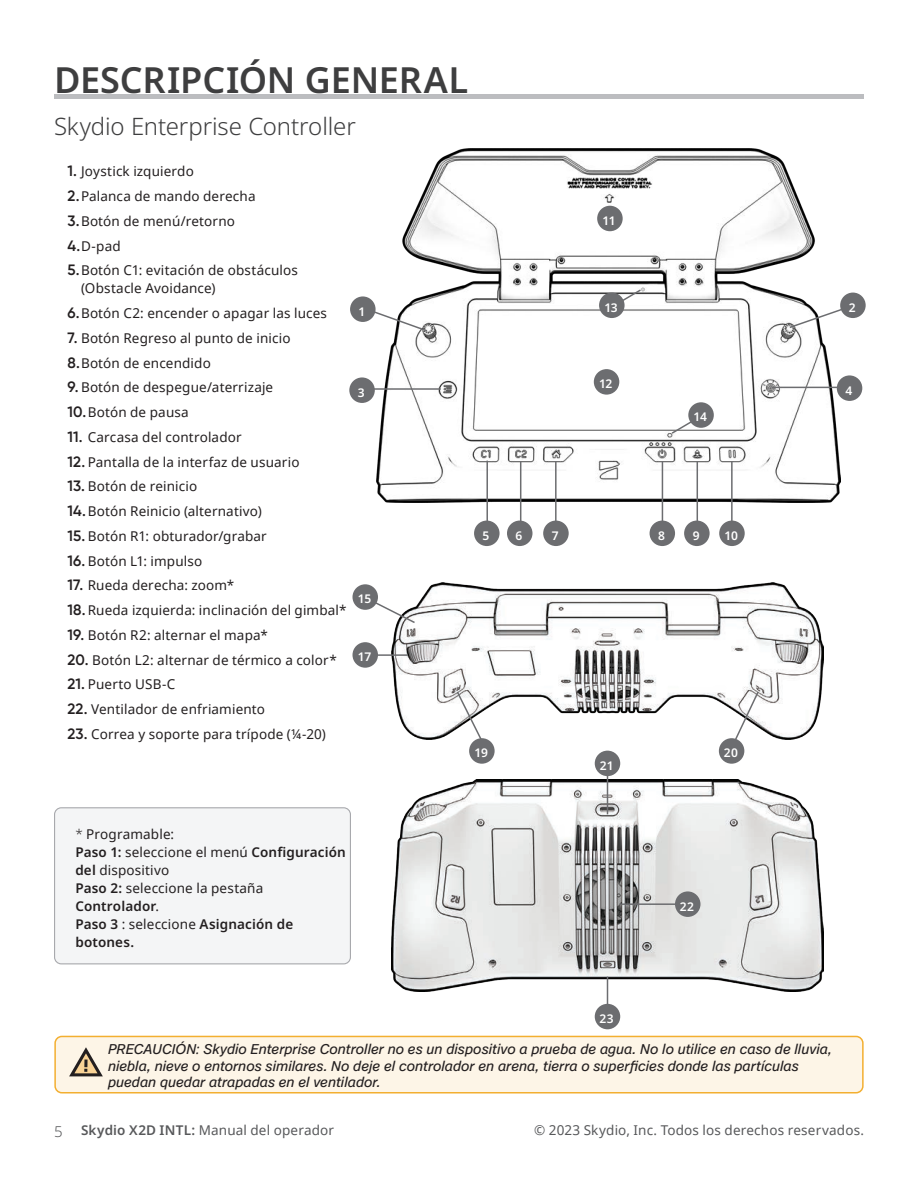
<style>
.page{position:relative;width:918px;height:1188px;background:#fff}
.page>*{position:absolute;margin:0;border:0;box-sizing:border-box;transform-origin:0 0}
.Heading_1{font:600 36px "Noto Sans";letter-spacing:-.005em;color:#3e3e3f}
.Heading_2{font:300 24px "Noto Sans";letter-spacing:-.005em;color:#3e3e3f}
.t1{font:13.5px/18px "Noto Sans";letter-spacing:.01em;color:#231f20}
.Body_copy{font:italic 13.5px/16.5px "Case Trial";letter-spacing:.01em;color:#231f20}
.t2{font:13.5px "Noto Sans";letter-spacing:.01em;color:#57585a}
.t3{font:600 13.5px/18px "Noto Sans";letter-spacing:.01em;color:#231f20}
.t4{font:600 12px "Noto Sans";letter-spacing:-.02em;color:#fff}
.s1{font-family:"Gilroy";font-weight:600;font-size:15px}
.s2{font-weight:300}
.s3{font-weight:600}
.s4{font-weight:400}
.s5{font-family:"Noto Sans"}
.s6{font-weight:300;font-size:15px}
</style>
<div class="page">
<div style="left:54px;top:94px;width:810px;height:5px;background:#bcbdc0"></div>
<div style="left:55px;top:1036px;width:808px;height:57px;background:#fdf5e7;border-radius:7px"></div>
<div style="left:54px;top:1036px;width:810px;height:58px;border:2px solid #f3af30;border-radius:7px"></div>
<svg style="left:69px;top:1047px;width:34px;height:29px"></svg>
<div style="left:55px;top:808px;width:295px;height:156px;background:#f4f5f6;border-radius:7px"></div>
<div style="left:54px;top:807px;width:297px;height:157px;border:1px solid #a8a9ad;border-radius:7px"></div>
<img style="left:376px;top:148px;width:465px;height:354px">
<div style="left:837px;top:375px;width:25px;height:26px;background:#6c6d70;border-radius:50%"></div>
<div style="left:594px;top:369px;width:25px;height:26px;background:#6c6d70;border-radius:50%"></div>
<div style="left:597px;top:206px;width:26px;height:25px;background:#6c6d70;border-radius:50%"></div>
<svg style="left:369px;top:306px;width:60px;height:27px"></svg>
<svg style="left:788px;top:303px;width:61px;height:26px"></svg>
<hr style="left:366px;top:388px;width:75px;height:2px;background:#6c6d70">
<hr style="left:772px;top:387px;width:73px;height:1px;background:#6c6d70">
<hr style="left:486px;top:461px;width:2px;height:73px;background:#6c6d70">
<hr style="left:662px;top:461px;width:1px;height:74px;background:#6c6d70">
<hr style="left:520px;top:461px;width:1px;height:73px;background:#6c6d70">
<hr style="left:697px;top:461px;width:1px;height:74px;background:#6c6d70">
<hr style="left:555px;top:461px;width:2px;height:73px;background:#6c6d70">
<hr style="left:731px;top:461px;width:2px;height:74px;background:#6c6d70">
<div style="left:350px;top:296px;width:26px;height:26px;background:#6c6d70;border-radius:50%"></div>
<div style="left:349px;top:377px;width:26px;height:26px;background:#6c6d70;border-radius:50%"></div>
<div style="left:840px;top:293px;width:26px;height:25px;background:#6c6d70;border-radius:50%"></div>
<div style="left:543px;top:521px;width:26px;height:25px;background:#6c6d70;border-radius:50%"></div>
<div style="left:474px;top:521px;width:26px;height:25px;background:#6c6d70;border-radius:50%"></div>
<div style="left:507px;top:521px;width:25px;height:25px;background:#6c6d70;border-radius:50%"></div>
<div style="left:650px;top:521px;width:25px;height:25px;background:#6c6d70;border-radius:50%"></div>
<div style="left:684px;top:521px;width:26px;height:25px;background:#6c6d70;border-radius:50%"></div>
<div style="left:719px;top:521px;width:26px;height:25px;background:#6c6d70;border-radius:50%"></div>
<svg style="left:613px;top:288px;width:29px;height:19px"></svg>
<div style="left:599px;top:293px;width:26px;height:25px;background:#6c6d70;border-radius:50%"></div>
<svg style="left:670px;top:416px;width:30px;height:19px"></svg>
<div style="left:688px;top:402px;width:26px;height:26px;background:#6c6d70;border-radius:50%"></div>
<img style="left:392px;top:583px;width:432px;height:156px">
<svg style="left:455px;top:690px;width:31px;height:57px"></svg>
<svg style="left:732px;top:690px;width:28px;height:55px"></svg>
<div style="left:352px;top:642px;width:26px;height:26px;background:#6c6d70;border-radius:50%"></div>
<hr style="left:372px;top:654px;width:36px;height:2px;background:#6c6d70">
<svg style="left:369px;top:596px;width:48px;height:29px"></svg>
<div style="left:352px;top:584px;width:26px;height:26px;background:#6c6d70;border-radius:50%"></div>
<img style="left:392px;top:780px;width:432px;height:211px">
<div style="left:595px;top:1004px;width:25px;height:25px;background:#6c6d70;border-radius:50%"></div>
<div style="left:675px;top:891px;width:25px;height:26px;background:#6c6d70;border-radius:50%"></div>
<hr style="left:619px;top:903px;width:58px;height:2px;background:#6c6d70">
<svg style="left:607px;top:977px;width:1px;height:27px"></svg>
<hr style="left:607px;top:757px;width:1px;height:57px;background:#6c6d70">
<div style="left:595px;top:751px;width:25px;height:25px;background:#6c6d70;border-radius:50%"></div>
<div style="left:719px;top:738px;width:25px;height:26px;background:#6c6d70;border-radius:50%"></div>
<div style="left:469px;top:738px;width:26px;height:26px;background:#6c6d70;border-radius:50%"></div>
<p class="Heading_1" style="left:54px;top:60px;width:416px">DESCRIPCIÓN GENERAL</p>
<p class="Heading_2" style="left:54px;top:113px;width:303px">Skydio Enterprise Controller</p>
<p class="t1" style="left:68px;top:162px;width:128px"><span class="s1">1.</span> Joystick izquierdo</p>
<p class="t1" style="left:68px;top:187px;width:190px"><span class="s1">2.</span>Palanca de mando derecha</p>
<p class="t1" style="left:68px;top:212px;width:169px"><span class="s1">3.</span>Botón de menú/retorno</p>
<p class="t1" style="left:68px;top:236px;width:55px"><span class="s1">4.</span>D-pad</p>
<p class="t1" style="left:81px;top:261px;width:218px;text-indent:-14px"><span class="s1">5.</span>Botón C1: evitación de obstáculos (Obstacle Avoidance)</p>
<p class="t1" style="left:68px;top:304px;width:261px"><span class="s1">6.</span>Botón C2: encender o apagar las luces</p>
<p class="t1" style="left:68px;top:329px;width:225px"><span class="s1">7.</span> Botón Regreso al punto de inicio</p>
<p class="t1" style="left:68px;top:353px;width:145px"><span class="s1">8.</span>Botón de encendido</p>
<p class="t1" style="left:68px;top:378px;width:207px"><span class="s1">9.</span> Botón de despegue/aterrizaje</p>
<p class="t1" style="left:68px;top:403px;width:123px"><span class="s1">10.</span>Botón de pausa</p>
<p class="t1" style="left:68px;top:428px;width:176px"><span class="s1">11.</span> Carcasa del controlador</p>
<p class="t1" style="left:68px;top:452px;width:234px"><span class="s1">12.</span> Pantalla de la interfaz de usuario</p>
<p class="t1" style="left:68px;top:477px;width:131px"><span class="s1">13.</span> Botón de reinicio</p>
<p class="t1" style="left:68px;top:502px;width:196px"><span class="s1">14.</span>Botón Reinicio (alternativo)</p>
<p class="t1" style="left:68px;top:527px;width:201px"><span class="s1">15.</span> Botón R1: obturador/grabar</p>
<p class="t1" style="left:68px;top:551px;width:136px"><span class="s1">16.</span> Botón L1: impulso</p>
<p class="t1" style="left:68px;top:576px;width:168px"><span class="s1">17.</span> Rueda derecha: zoom*</p>
<p class="t1" style="left:68px;top:601px;width:281px"><span class="s1">18.</span>Rueda izquierda: inclinación del gimbal*</p>
<p class="t1" style="left:68px;top:626px;width:202px"><span class="s1">19.</span> Botón R2: alternar el mapa*</p>
<p class="t1" style="left:68px;top:650px;width:271px"><span class="s1">20.</span> Botón L2: alternar de térmico a color*</p>
<p class="t1" style="left:68px;top:675px;width:110px"><span class="s1">21.</span> Puerto USB-C</p>
<p class="t1" style="left:68px;top:700px;width:199px"><span class="s1">22.</span> Ventilador de enfriamiento</p>
<p class="t1" style="left:68px;top:725px;width:260px"><span class="s1">23.</span> Correa y soporte para trípode (¼-20)</p>
<p class="t4" style="left:359px;top:304px;width:8px">1</p>
<p class="t4" style="left:358px;top:385px;width:8px">3</p>
<p class="t4" style="left:358px;top:592px;width:15px">15</p>
<p class="t4" style="left:358px;top:650px;width:15px">17</p>
<p class="t4" style="left:603px;top:214px;width:15px">11</p>
<p class="t4" style="left:604px;top:301px;width:15px">13</p>
<p class="t4" style="left:599px;top:377px;width:15px">12</p>
<p class="t4" style="left:694px;top:410px;width:15px">14</p>
<p class="t4" style="left:483px;top:529px;width:8px">5</p>
<p class="t4" style="left:516px;top:529px;width:8px">6</p>
<p class="t4" style="left:552px;top:529px;width:8px">7</p>
<p class="t4" style="left:658px;top:529px;width:8px">8</p>
<p class="t4" style="left:693px;top:529px;width:8px">9</p>
<p class="t4" style="left:724px;top:529px;width:15px">10</p>
<p class="t4" style="left:474px;top:746px;width:15px">19</p>
<p class="t4" style="left:724px;top:746px;width:16px">20</p>
<p class="t4" style="left:600px;top:759px;width:15px">21</p>
<p class="t1" style="left:75px;top:825px;width:100px"><span class="s2">*</span> Programable:</p>
<p class="t1" style="left:75px;top:843px;width:272px"><span class="s3">Paso 1:</span> seleccione el menú <span class="s3">Configuración del</span> dispositivo</p>
<p class="t1" style="left:75px;top:879px;width:189px"><span class="s3">Paso 2:</span> seleccione la pestaña<br><span class="s3">Controlador</span>.</p>
<p class="t3" style="left:75px;top:915px;width:219px">Paso 3 <span class="s4">: seleccione</span> Asignación de botones.</p>
<p class="t4" style="left:680px;top:899px;width:16px">22</p>
<p class="t4" style="left:849px;top:301px;width:8px">2</p>
<p class="t4" style="left:845px;top:383px;width:8px">4</p>
<p class="t4" style="left:600px;top:1012px;width:16px">23</p>
<p class="Body_copy" style="left:108px;top:1041px;width:725px">PRECAUCIÓN<span class="s5">:</span> Skydio Enterprise Controller no es un dispositivo a prueba de agua. No lo utilice en caso de lluvia, niebla, nieve o entornos similares. No deje el controlador en arena, tierra o superficies donde las partículas puedan quedar atrapadas en el ventilador.</p>
<p class="t2" style="left:54px;top:1121px;width:282px"><span class="s6">5</span> <span class="s3">Skydio X2D INTL:</span> Manual del operador</p>
<p class="t2" style="left:534px;top:1121px;width:331px">© 2023 Skydio, Inc. Todos los derechos reservados.</p>
</div>
